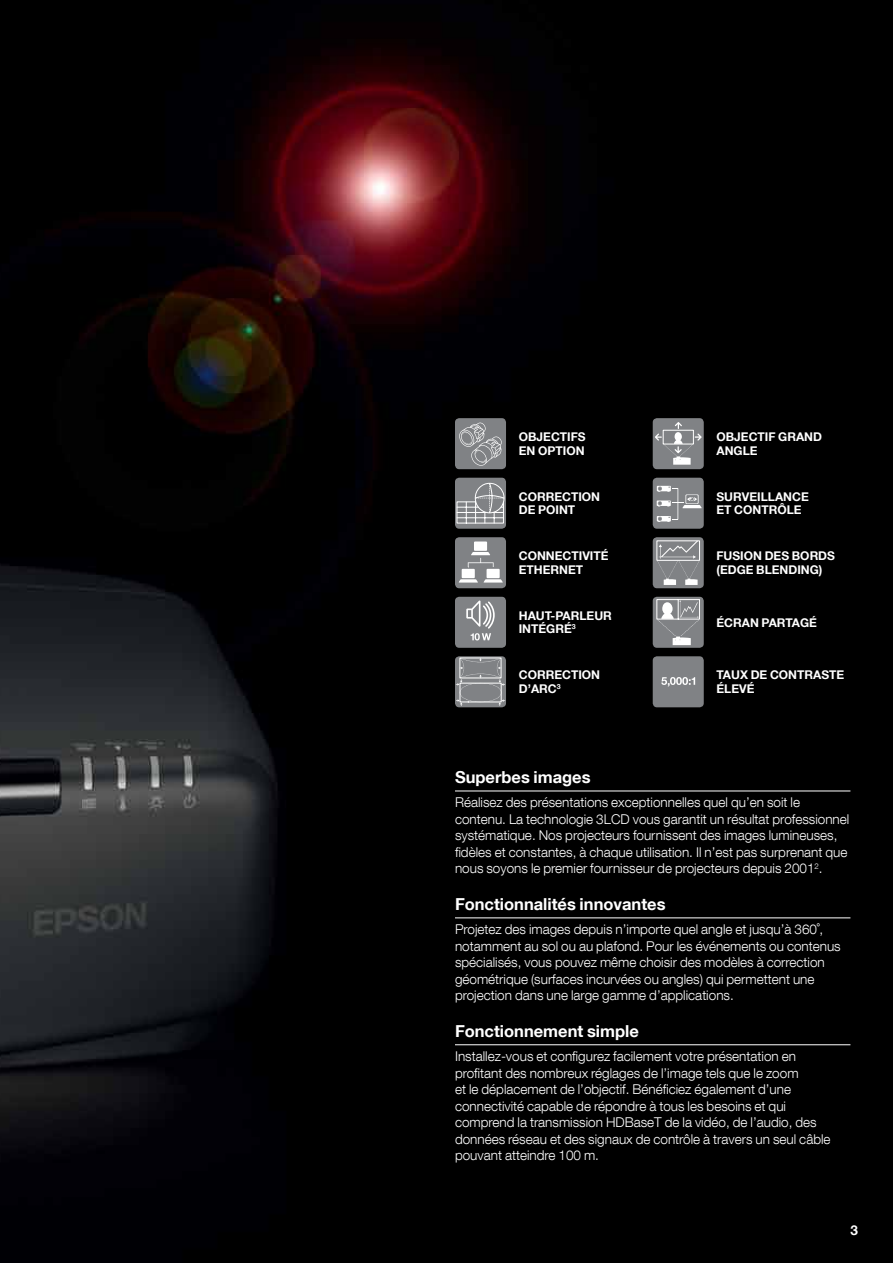
<style>
.page{position:relative;width:893px;height:1263px;background:#fff}
.page>*{position:absolute;margin:0;border:0;box-sizing:border-box;transform-origin:0 0}
.t1{font:700 16.5px "Helvetica Neue LT Com";color:#fff}
.t2{font:300 13.5px/16.5px "Helvetica Neue LT Com";color:#fff}
.t3{font:700 13.5px "Helvetica Neue LT Com";color:#fff}
.t4{font:700 12px/13.5px "Helvetica Neue LT Com";color:#fff}
.t5{font:700 12px/13.5px "Helvetica Neue LT Com";color:#fff}
</style>
<div class="page">
<img style="left:0;top:0;width:893px;height:1263px">
<div style="left:455px;top:418px;width:51px;height:51px;background:#808285;border-radius:4px"></div>
<svg style="left:459px;top:422px;width:43px;height:44px"></svg>
<div style="left:653px;top:418px;width:51px;height:51px;background:#808285;border-radius:4px"></div>
<svg style="left:655px;top:422px;width:47px;height:43px"></svg>
<div style="left:455px;top:478px;width:51px;height:51px;background:#808285;border-radius:4px"></div>
<svg style="left:456px;top:483px;width:49px;height:41px"></svg>
<div style="left:653px;top:478px;width:51px;height:51px;background:#808285;border-radius:4px"></div>
<hr style="left:677px;top:488px;width:1px;height:31px;background:#fff">
<svg style="left:657px;top:486px;width:45px;height:22px"></svg>
<svg style="left:657px;top:516px;width:20px;height:6px"></svg>
<div style="left:455px;top:537px;width:51px;height:51px;background:#808285;border-radius:4px"></div>
<div style="left:487px;top:569px;width:13px;height:9px;background:#fff"></div>
<div style="left:462px;top:569px;width:13px;height:9px;background:#fff"></div>
<svg style="left:459px;top:579px;width:44px;height:3px"></svg>
<div style="left:474px;top:541px;width:13px;height:10px;background:#fff"></div>
<svg style="left:468px;top:552px;width:26px;height:16px"></svg>
<div style="left:653px;top:537px;width:51px;height:51px;background:#808285;border-radius:4px"></div>
<div style="left:657px;top:541px;width:43px;height:20px;border:1px solid #fff"></div>
<svg style="left:657px;top:541px;width:42px;height:44px"></svg>
<div style="left:455px;top:597px;width:51px;height:51px;background:#808285;border-radius:4px"></div>
<svg style="left:466px;top:600px;width:29px;height:40px"></svg>
<div style="left:653px;top:597px;width:51px;height:51px;background:#808285;border-radius:4px"></div>
<svg style="left:657px;top:599px;width:43px;height:46px"></svg>
<svg style="left:455px;top:656px;width:51px;height:51px"></svg>
<svg style="left:456px;top:658px;width:49px;height:48px;background:#909294"></svg>
<div style="left:653px;top:656px;width:51px;height:51px;background:#808285;border-radius:4px"></div>
<svg style="left:661px;top:677px;width:34px;height:10px"></svg>
<hr style="left:455px;top:1044px;width:395px;height:1px;background:#fff">
<hr style="left:455px;top:917px;width:395px;height:1px;background:#fff">
<hr style="left:455px;top:791px;width:395px;height:1px;background:#fff">
<p class="t4" style="left:519px;top:430px;width:68px">OBJECTIFS<br>EN OPTION</p>
<p class="t4" style="left:716px;top:430px;width:107px">OBJECTIF GRAND<br>ANGLE</p>
<p class="t4" style="left:519px;top:489px;width:83px">CORRECTION<br>DE POINT</p>
<p class="t4" style="left:716px;top:489px;width:94px">SURVEILLANCE<br>ET CONTRÔLE</p>
<p class="t4" style="left:519px;top:549px;width:91px">CONNECTIVITÉ<br>ETHERNET</p>
<p class="t4" style="left:716px;top:549px;width:120px">FUSION DES BORDS (EDGE BLENDING)</p>
<p class="t4" style="left:519px;top:608px;width:95px">HAUT-PARLEUR<br>INTÉGRÉ<sup>3</sup></p>
<p class="t4" style="left:716px;top:615px;width:102px">ÉCRAN PARTAGÉ</p>
<p class="t5" style="left:519px;top:668px;width:83px">CORRECTION<br>D’ARC<sup>3</sup></p>
<p class="t4" style="left:716px;top:668px;width:129px">TAUX DE CONTRASTE<br>ÉLEVÉ</p>
<p class="t1" style="left:455px;top:767px;width:137px">Superbes images</p>
<p class="t2" style="left:455px;top:794px;width:396px">Réalisez des présentations exceptionnelles quel qu’en soit le contenu. La technologie 3LCD vous garantit un résultat professionnel systématique. Nos projecteurs fournissent des images lumineuses, fidèles et constantes, à chaque utilisation. Il n’est pas surprenant que nous soyons le premier fournisseur de projecteurs depuis 2001<sup>2</sup>.</p>
<p class="t1" style="left:455px;top:894px;width:212px">Fonctionnalités innovantes</p>
<p class="t2" style="left:455px;top:921px;width:387px">Projetez des images depuis n’importe quel angle et jusqu’à 360˚, notamment au sol ou au plafond. Pour les événements ou contenus spécialisés, vous pouvez même choisir des modèles à correction géométrique (surfaces incurvées ou angles) qui permettent une projection dans une large gamme d’applications.</p>
<p class="t1" style="left:455px;top:1021px;width:185px">Fonctionnement simple</p>
<p class="t2" style="left:455px;top:1048px;width:377px">Installez-vous et configurez facilement votre présentation en profitant des nombreux réglages de l’image tels que le zoom<br>et le déplacement de l’objectif. Bénéficiez également d’une connectivité capable de répondre à tous les besoins et qui comprend la transmission HDBaseT de la vidéo, de l’audio, des données réseau et des signaux de contrôle à travers un seul câble pouvant atteindre 100 m.</p>
<p class="t3" style="left:850px;top:1222px;width:9px">3</p>
</div>
